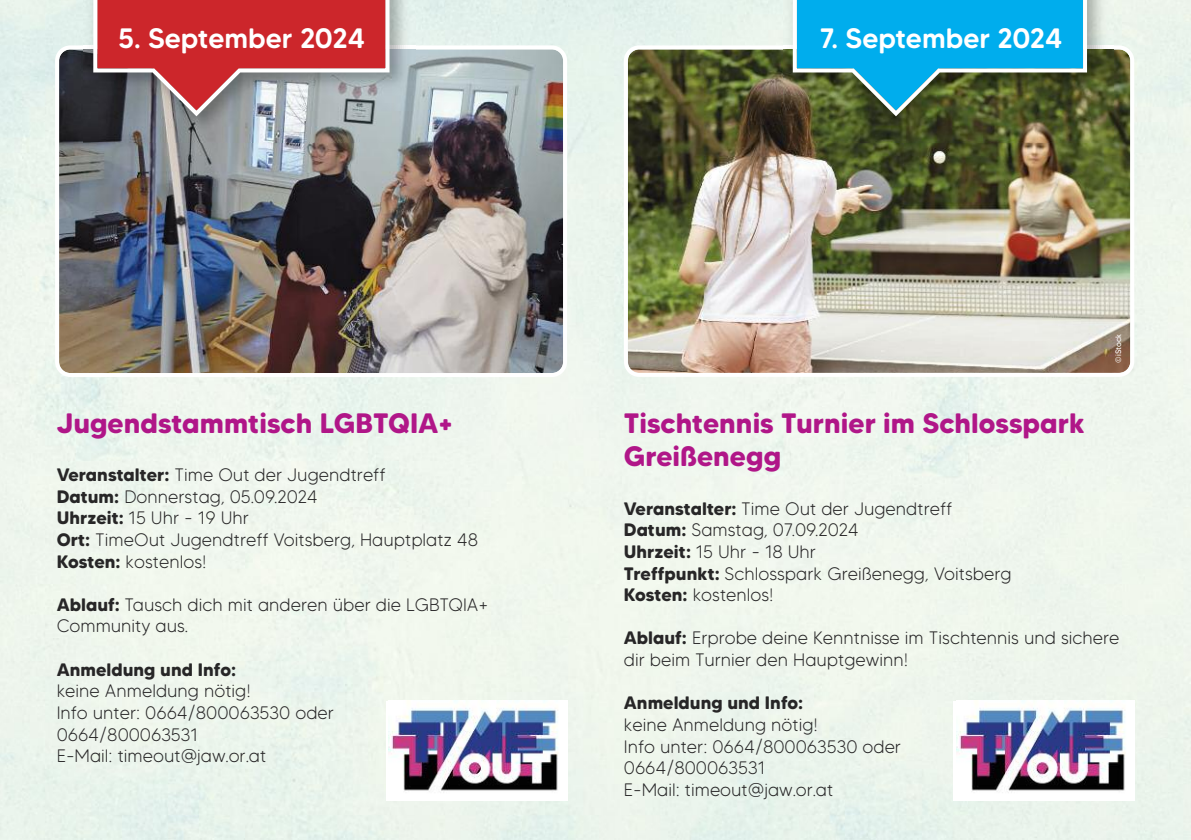
<style>
.page{position:relative;width:1191px;height:840px;background:#fff}
.page>*{position:absolute;margin:0;border:0;box-sizing:border-box;transform-origin:0 0}
.t1{font:700 28px/33.6px "MADE Tommy Soft";color:#b01688}
.t2{font:500 28px "MADE Tommy Soft";color:#fff}
.t3{font:300 18px/21.6px "MADE Tommy Soft";color:#272627}
.t4{font:700 18px "MADE Tommy Soft";color:#272627}
.t5{font:8px "MADE Tommy Soft";color:#fff}
.s1{font-weight:700}
</style>
<div class="page">
<img style="left:55px;top:45px;width:512px;height:332px">
<img style="left:84px;top:0;width:332px;height:143px">
<svg style="left:93px;top:0;width:296px;height:116px;background:#b85257"></svg>
<img style="left:624px;top:45px;width:510px;height:332px">
<img style="left:783px;top:0;width:330px;height:143px">
<svg style="left:793px;top:0;width:294px;height:116px;background:#2695ae"></svg>
<img style="left:389px;top:700px;width:170px;height:93px">
<img style="left:956px;top:700px;width:170px;height:94px">
<h1 class="t2" style="left:118px;top:28px;width:249px">5. September 2024</h1>
<h1 class="t2" style="left:819px;top:28px;width:245px">7. September 2024</h1>
<p class="t5" style="left:1115px;top:362px;width:30px;rotate:-90deg">©iStock</p>
<h1 class="t1" style="left:57px;top:408px;width:397px">Jugendstammtisch LGBTQIA+</h1>
<p class="t3" style="left:57px;top:465px;width:423px"><span class="s1">Veranstalter:</span> Time Out der Jugendtreff<br><span class="s1">Datum:</span> Donnerstag, 05.09.2024<br><span class="s1">Uhrzeit:</span> 15 Uhr - 19 Uhr<br><span class="s1">Ort:</span> TimeOut Jugendtreff Voitsberg, Hauptplatz 48<br><span class="s1">Kosten:</span> kostenlos!</p>
<p class="t3" style="left:57px;top:595px;width:433px"><span class="s1">Ablauf:</span> Tausch dich mit anderen über die LGBTQIA+<br>Community aus.</p>
<p class="t4" style="left:57px;top:662px;width:181px">Anmeldung und Info:</p>
<p class="t3" style="left:57px;top:681px;width:279px">keine Anmeldung nötig!<br>Info unter: 0664/800063530 oder<br>0664/800063531<br>E-Mail: timeout@jaw.or.at</p>
<h1 class="t1" style="left:624px;top:408px;width:462px">Tischtennis Turnier im Schlosspark<br>Greißenegg</h1>
<p class="t3" style="left:624px;top:499px;width:389px"><span class="s1">Veranstalter:</span> Time Out der Jugendtreff<br><span class="s1">Datum:</span> Samstag, 07.09.2024<br><span class="s1">Uhrzeit:</span> 15 Uhr - 18 Uhr<br><span class="s1">Treffpunkt:</span> Schlosspark Greißenegg, Voitsberg<br><span class="s1">Kosten:</span> kostenlos!</p>
<p class="t3" style="left:624px;top:628px;width:497px"><span class="s1">Ablauf:</span> Erprobe deine Kenntnisse im Tischtennis und sichere dir beim Turnier den Hauptgewinn!</p>
<p class="t4" style="left:624px;top:696px;width:181px">Anmeldung und Info:</p>
<p class="t3" style="left:624px;top:715px;width:279px">keine Anmeldung nötig!<br>Info unter: 0664/800063530 oder<br>0664/800063531<br>E-Mail: timeout@jaw.or.at</p>
</div>
